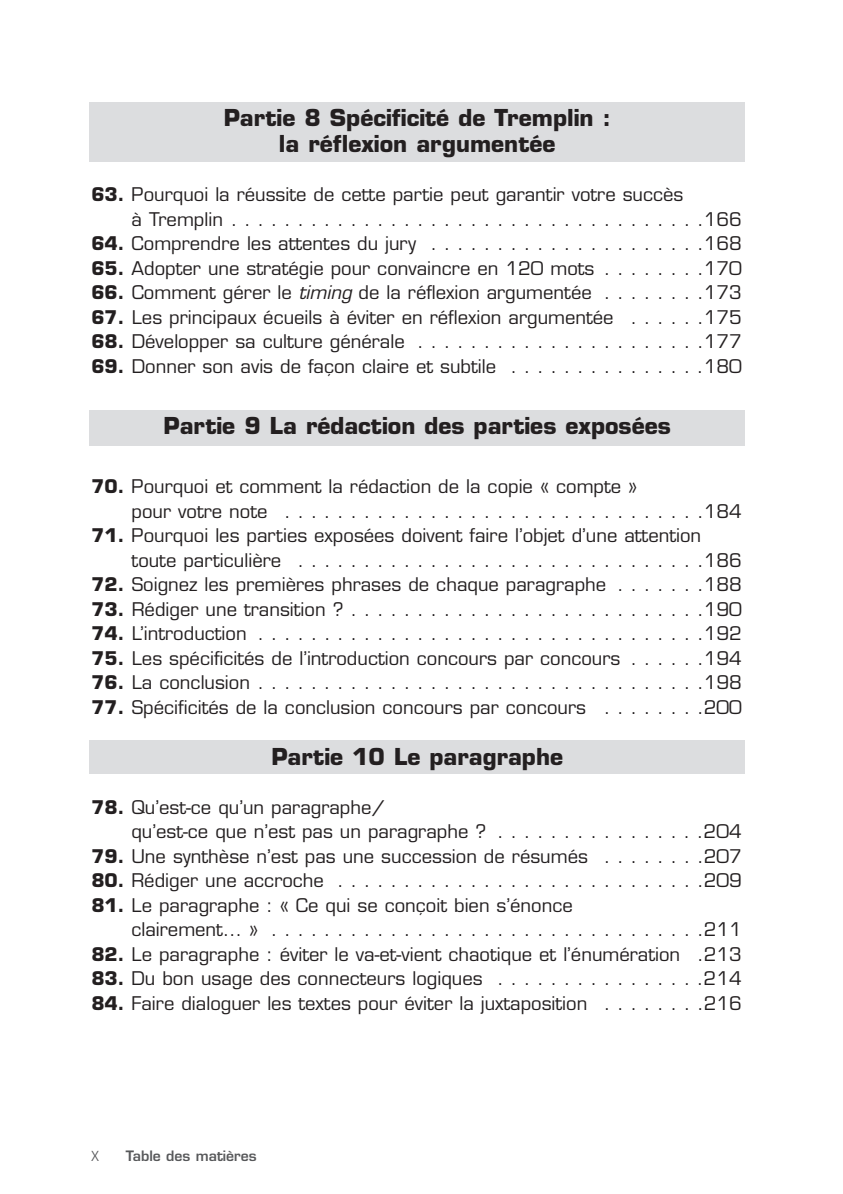
<style>
.page{position:relative;width:843px;height:1194px;background:#fff}
.page>*{position:absolute;margin:0;border:0;box-sizing:border-box;transform-origin:0 0}
.t1{font:700 22.75px/26.2px "Eurostile";color:#231f20;text-align:center}
.t2{font:18.38px/24.5px "Eurostile";color:#231f20}
.t3{font:600 14px "Eurostile";color:#57585a}
.t4{font:condensed 14px "Eurostile";color:#57585a}
.s1{font-weight:700}
.s2{font-style:italic}
</style>
<div class="page">
<svg style="left:89px;top:102px;width:656px;height:672px"></svg>
<p class="t1" style="left:223px;top:107px;width:388px">Partie 8 Spécificité de Tremplin : la réflexion argumentée</p>
<p class="t2" style="left:132px;top:184px;width:611px;text-indent:-40px"><span class="s1">63.</span> Pourquoi la réussite de cette partie peut garantir votre succès<br>à Tremplin . . . . . . . . . . . . . . . . . . . . . . . . . . . . . . . . . . . .166</p>
<p class="t2" style="left:91px;top:233px;width:651px"><span class="s1">64.</span> Comprendre les attentes du jury . . . . . . . . . . . . . . . . . . . . .168</p>
<p class="t2" style="left:91px;top:258px;width:651px"><span class="s1">65.</span> Adopter une stratégie pour convaincre en 120 mots . . . . . . . .170</p>
<p class="t2" style="left:91px;top:282px;width:651px"><span class="s1">66.</span> Comment gérer le <span class="s2">timing</span> de la réflexion argumentée . . . . . . . .173</p>
<p class="t2" style="left:91px;top:307px;width:651px"><span class="s1">67.</span> Les principaux écueils à éviter en réflexion argumentée . . . . . .175</p>
<p class="t2" style="left:91px;top:331px;width:651px"><span class="s1">68.</span> Développer sa culture générale . . . . . . . . . . . . . . . . . . . . . .177</p>
<p class="t2" style="left:91px;top:356px;width:651px"><span class="s1">69.</span> Donner son avis de façon claire et subtile . . . . . . . . . . . . . . .180</p>
<p class="t1" style="left:163px;top:415px;width:509px">Partie 9 La rédaction des parties exposées</p>
<p class="t2" style="left:132px;top:476px;width:611px;text-indent:-40px"><span class="s1">70.</span> Pourquoi et comment la rédaction de la copie « compte »<br>pour votre note . . . . . . . . . . . . . . . . . . . . . . . . . . . . . . . .184</p>
<p class="t2" style="left:132px;top:525px;width:611px;text-indent:-40px"><span class="s1">71.</span> Pourquoi les parties exposées doivent faire l’objet d’une attention toute particulière . . . . . . . . . . . . . . . . . . . . . . . . . . . . . . .186</p>
<p class="t2" style="left:91px;top:574px;width:651px"><span class="s1">72.</span> Soignez les premières phrases de chaque paragraphe . . . . . . .188</p>
<p class="t2" style="left:91px;top:598px;width:651px"><span class="s1">73.</span> Rédiger une transition ? . . . . . . . . . . . . . . . . . . . . . . . . . . .190</p>
<p class="t2" style="left:91px;top:623px;width:651px"><span class="s1">74.</span> L’introduction . . . . . . . . . . . . . . . . . . . . . . . . . . . . . . . . . .192</p>
<p class="t2" style="left:91px;top:647px;width:651px"><span class="s1">75.</span> Les spécificités de l’introduction concours par concours . . . . . .194</p>
<p class="t2" style="left:91px;top:672px;width:651px"><span class="s1">76.</span> La conclusion . . . . . . . . . . . . . . . . . . . . . . . . . . . . . . . . . .198</p>
<p class="t2" style="left:91px;top:696px;width:651px"><span class="s1">77.</span> Spécificités de la conclusion concours par concours . . . . . . . .200</p>
<p class="t1" style="left:271px;top:746px;width:293px">Partie 10 Le paragraphe</p>
<p class="t2" style="left:131px;top:797px;width:611px;text-indent:-40px"><span class="s1">78.</span> Qu’est-ce qu’un paragraphe/<br>qu’est-ce que n’est pas un paragraphe ? . . . . . . . . . . . . . . . .204</p>
<p class="t2" style="left:91px;top:846px;width:651px"><span class="s1">79.</span> Une synthèse n’est pas une succession de résumés . . . . . . . .207</p>
<p class="t2" style="left:91px;top:870px;width:651px"><span class="s1">80.</span> Rédiger une accroche . . . . . . . . . . . . . . . . . . . . . . . . . . . .209</p>
<p class="t2" style="left:131px;top:895px;width:611px;text-indent:-40px"><span class="s1">81.</span> Le paragraphe : « Ce qui se conçoit bien s’énonce<br>clairement... » . . . . . . . . . . . . . . . . . . . . . . . . . . . . . . . . .211</p>
<p class="t2" style="left:91px;top:944px;width:651px"><span class="s1">82.</span> Le paragraphe : éviter le va-et-vient chaotique et l’énumération .213</p>
<p class="t2" style="left:91px;top:968px;width:651px"><span class="s1">83.</span> Du bon usage des connecteurs logiques . . . . . . . . . . . . . . . .214</p>
<p class="t2" style="left:91px;top:993px;width:651px"><span class="s1">84.</span> Faire dialoguer les textes pour éviter la juxtaposition . . . . . . . .216</p>
<p class="t4" style="left:91px;top:1150px;width:10px">X</p>
<p class="t3" style="left:126px;top:1150px;width:132px">Table des matières</p>
</div>
